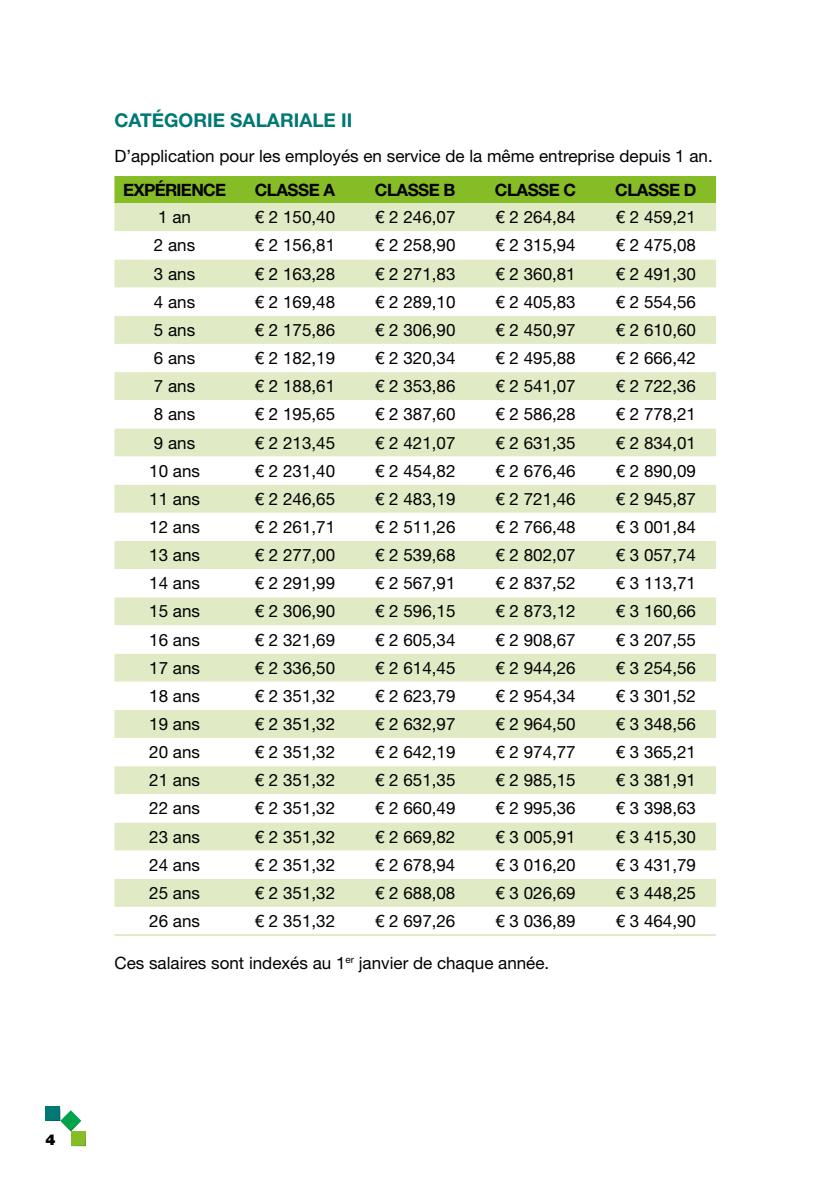
<style>
.page{position:relative;width:840px;height:1191px;background:#fff}
.page>*{position:absolute;margin:0;border:0;box-sizing:border-box;transform-origin:0 0}
.t1{font:700 19px "Helvetica Neue LT Std";color:#007873}
.t2{font:17px "Helvetica Neue LT Pro";color:#000}
.t3{font:700 17px "Helvetica Neue LT Std";letter-spacing:-.03em;color:#000}
.t4{font:900 15px "Helvetica Neue LT Std";color:#000}
</style>
<div class="page">
<svg style="left:45px;top:1106px;width:41px;height:40px"></svg>
<div style="left:114px;top:176px;width:601px;height:27px;background:#86bc25"></div>
<div style="left:114px;top:203px;width:601px;height:28px;background:#e0ebc6"></div>
<svg style="left:114px;top:259px;width:601px;height:648px;fill:#e0ebc6"></svg>
<hr style="left:114px;top:934px;width:121px;height:2px;background:#e0ebc6">
<hr style="left:235px;top:934px;width:120px;height:2px;background:#e0ebc6">
<hr style="left:355px;top:934px;width:120px;height:2px;background:#e0ebc6">
<hr style="left:475px;top:934px;width:120px;height:2px;background:#e0ebc6">
<hr style="left:595px;top:934px;width:120px;height:2px;background:#e0ebc6">
<p class="t1" style="left:114px;top:108px;width:239px">CATÉGORIE SALARIALE II</p>
<p class="t2" style="left:114px;top:146px;width:599px">D’application pour les employés en service de la même entreprise depuis 1 an.</p>
<p class="t3" style="left:123px;top:179px;width:105px">EXPÉRIENCE</p>
<p class="t3" style="left:255px;top:179px;width:82px">CLASSE A</p>
<p class="t3" style="left:375px;top:179px;width:82px">CLASSE B</p>
<p class="t3" style="left:494px;top:179px;width:83px">CLASSE C</p>
<p class="t3" style="left:615px;top:179px;width:83px">CLASSE D</p>
<p class="t2" style="left:158px;top:207px;width:34px">1 an</p>
<p class="t2" style="left:254px;top:207px;width:82px">€ 2 150,40</p>
<p class="t2" style="left:375px;top:207px;width:82px">€ 2 246,07</p>
<p class="t2" style="left:495px;top:207px;width:82px">€ 2 264,84</p>
<p class="t2" style="left:615px;top:207px;width:82px">€ 2 459,21</p>
<p class="t2" style="left:154px;top:235px;width:43px">2 ans</p>
<p class="t2" style="left:254px;top:235px;width:82px">€ 2 156,81</p>
<p class="t2" style="left:375px;top:235px;width:82px">€ 2 258,90</p>
<p class="t2" style="left:495px;top:235px;width:82px">€ 2 315,94</p>
<p class="t2" style="left:615px;top:235px;width:82px">€ 2 475,08</p>
<p class="t2" style="left:154px;top:263px;width:43px">3 ans</p>
<p class="t2" style="left:254px;top:263px;width:82px">€ 2 163,28</p>
<p class="t2" style="left:375px;top:263px;width:82px">€ 2 271,83</p>
<p class="t2" style="left:495px;top:263px;width:82px">€ 2 360,81</p>
<p class="t2" style="left:615px;top:263px;width:82px">€ 2 491,30</p>
<p class="t2" style="left:154px;top:291px;width:43px">4 ans</p>
<p class="t2" style="left:254px;top:291px;width:82px">€ 2 169,48</p>
<p class="t2" style="left:375px;top:291px;width:82px">€ 2 289,10</p>
<p class="t2" style="left:495px;top:291px;width:82px">€ 2 405,83</p>
<p class="t2" style="left:615px;top:291px;width:82px">€ 2 554,56</p>
<p class="t2" style="left:154px;top:319px;width:43px">5 ans</p>
<p class="t2" style="left:254px;top:319px;width:82px">€ 2 175,86</p>
<p class="t2" style="left:375px;top:319px;width:82px">€ 2 306,90</p>
<p class="t2" style="left:495px;top:319px;width:82px">€ 2 450,97</p>
<p class="t2" style="left:615px;top:319px;width:82px">€ 2 610,60</p>
<p class="t2" style="left:154px;top:347px;width:43px">6 ans</p>
<p class="t2" style="left:254px;top:347px;width:82px">€ 2 182,19</p>
<p class="t2" style="left:375px;top:347px;width:82px">€ 2 320,34</p>
<p class="t2" style="left:495px;top:347px;width:82px">€ 2 495,88</p>
<p class="t2" style="left:615px;top:347px;width:82px">€ 2 666,42</p>
<p class="t2" style="left:154px;top:376px;width:43px">7 ans</p>
<p class="t2" style="left:254px;top:376px;width:82px">€ 2 188,61</p>
<p class="t2" style="left:375px;top:376px;width:82px">€ 2 353,86</p>
<p class="t2" style="left:495px;top:376px;width:82px">€ 2 541,07</p>
<p class="t2" style="left:615px;top:376px;width:82px">€ 2 722,36</p>
<p class="t2" style="left:154px;top:404px;width:43px">8 ans</p>
<p class="t2" style="left:254px;top:404px;width:82px">€ 2 195,65</p>
<p class="t2" style="left:375px;top:404px;width:82px">€ 2 387,60</p>
<p class="t2" style="left:495px;top:404px;width:82px">€ 2 586,28</p>
<p class="t2" style="left:615px;top:404px;width:82px">€ 2 778,21</p>
<p class="t2" style="left:154px;top:432px;width:43px">9 ans</p>
<p class="t2" style="left:254px;top:432px;width:82px">€ 2 213,45</p>
<p class="t2" style="left:375px;top:432px;width:82px">€ 2 421,07</p>
<p class="t2" style="left:495px;top:432px;width:82px">€ 2 631,35</p>
<p class="t2" style="left:615px;top:432px;width:82px">€ 2 834,01</p>
<p class="t2" style="left:149px;top:460px;width:52px">10 ans</p>
<p class="t2" style="left:254px;top:460px;width:82px">€ 2 231,40</p>
<p class="t2" style="left:375px;top:460px;width:82px">€ 2 454,82</p>
<p class="t2" style="left:495px;top:460px;width:82px">€ 2 676,46</p>
<p class="t2" style="left:615px;top:460px;width:82px">€ 2 890,09</p>
<p class="t2" style="left:149px;top:488px;width:52px">11 ans</p>
<p class="t2" style="left:254px;top:488px;width:82px">€ 2 246,65</p>
<p class="t2" style="left:375px;top:488px;width:82px">€ 2 483,19</p>
<p class="t2" style="left:495px;top:488px;width:82px">€ 2 721,46</p>
<p class="t2" style="left:615px;top:488px;width:82px">€ 2 945,87</p>
<p class="t2" style="left:149px;top:516px;width:52px">12 ans</p>
<p class="t2" style="left:254px;top:516px;width:82px">€ 2 261,71</p>
<p class="t2" style="left:375px;top:516px;width:82px">€ 2 511,26</p>
<p class="t2" style="left:495px;top:516px;width:82px">€ 2 766,48</p>
<p class="t2" style="left:615px;top:516px;width:82px">€ 3 001,84</p>
<p class="t2" style="left:149px;top:544px;width:52px">13 ans</p>
<p class="t2" style="left:254px;top:544px;width:82px">€ 2 277,00</p>
<p class="t2" style="left:375px;top:544px;width:82px">€ 2 539,68</p>
<p class="t2" style="left:495px;top:544px;width:82px">€ 2 802,07</p>
<p class="t2" style="left:615px;top:544px;width:82px">€ 3 057,74</p>
<p class="t2" style="left:149px;top:572px;width:52px">14 ans</p>
<p class="t2" style="left:254px;top:572px;width:82px">€ 2 291,99</p>
<p class="t2" style="left:375px;top:572px;width:82px">€ 2 567,91</p>
<p class="t2" style="left:495px;top:572px;width:82px">€ 2 837,52</p>
<p class="t2" style="left:615px;top:572px;width:82px">€ 3 113,71</p>
<p class="t2" style="left:149px;top:601px;width:52px">15 ans</p>
<p class="t2" style="left:254px;top:601px;width:82px">€ 2 306,90</p>
<p class="t2" style="left:375px;top:601px;width:82px">€ 2 596,15</p>
<p class="t2" style="left:495px;top:601px;width:82px">€ 2 873,12</p>
<p class="t2" style="left:615px;top:601px;width:82px">€ 3 160,66</p>
<p class="t2" style="left:149px;top:629px;width:52px">16 ans</p>
<p class="t2" style="left:254px;top:629px;width:82px">€ 2 321,69</p>
<p class="t2" style="left:375px;top:629px;width:82px">€ 2 605,34</p>
<p class="t2" style="left:495px;top:629px;width:82px">€ 2 908,67</p>
<p class="t2" style="left:615px;top:629px;width:82px">€ 3 207,55</p>
<p class="t2" style="left:149px;top:657px;width:52px">17 ans</p>
<p class="t2" style="left:254px;top:657px;width:82px">€ 2 336,50</p>
<p class="t2" style="left:375px;top:657px;width:82px">€ 2 614,45</p>
<p class="t2" style="left:495px;top:657px;width:82px">€ 2 944,26</p>
<p class="t2" style="left:615px;top:657px;width:82px">€ 3 254,56</p>
<p class="t2" style="left:149px;top:685px;width:52px">18 ans</p>
<p class="t2" style="left:254px;top:685px;width:82px">€ 2 351,32</p>
<p class="t2" style="left:375px;top:685px;width:82px">€ 2 623,79</p>
<p class="t2" style="left:495px;top:685px;width:82px">€ 2 954,34</p>
<p class="t2" style="left:615px;top:685px;width:82px">€ 3 301,52</p>
<p class="t2" style="left:149px;top:713px;width:52px">19 ans</p>
<p class="t2" style="left:254px;top:713px;width:82px">€ 2 351,32</p>
<p class="t2" style="left:375px;top:713px;width:82px">€ 2 632,97</p>
<p class="t2" style="left:495px;top:713px;width:82px">€ 2 964,50</p>
<p class="t2" style="left:615px;top:713px;width:82px">€ 3 348,56</p>
<p class="t2" style="left:149px;top:741px;width:52px">20 ans</p>
<p class="t2" style="left:254px;top:741px;width:82px">€ 2 351,32</p>
<p class="t2" style="left:375px;top:741px;width:82px">€ 2 642,19</p>
<p class="t2" style="left:495px;top:741px;width:82px">€ 2 974,77</p>
<p class="t2" style="left:615px;top:741px;width:82px">€ 3 365,21</p>
<p class="t2" style="left:149px;top:769px;width:52px">21 ans</p>
<p class="t2" style="left:254px;top:769px;width:82px">€ 2 351,32</p>
<p class="t2" style="left:375px;top:769px;width:82px">€ 2 651,35</p>
<p class="t2" style="left:495px;top:769px;width:82px">€ 2 985,15</p>
<p class="t2" style="left:615px;top:769px;width:82px">€ 3 381,91</p>
<p class="t2" style="left:149px;top:798px;width:52px">22 ans</p>
<p class="t2" style="left:254px;top:798px;width:82px">€ 2 351,32</p>
<p class="t2" style="left:375px;top:798px;width:82px">€ 2 660,49</p>
<p class="t2" style="left:495px;top:798px;width:82px">€ 2 995,36</p>
<p class="t2" style="left:615px;top:798px;width:82px">€ 3 398,63</p>
<p class="t2" style="left:149px;top:826px;width:52px">23 ans</p>
<p class="t2" style="left:254px;top:826px;width:82px">€ 2 351,32</p>
<p class="t2" style="left:375px;top:826px;width:82px">€ 2 669,82</p>
<p class="t2" style="left:495px;top:826px;width:82px">€ 3 005,91</p>
<p class="t2" style="left:615px;top:826px;width:82px">€ 3 415,30</p>
<p class="t2" style="left:149px;top:854px;width:52px">24 ans</p>
<p class="t2" style="left:254px;top:854px;width:82px">€ 2 351,32</p>
<p class="t2" style="left:375px;top:854px;width:82px">€ 2 678,94</p>
<p class="t2" style="left:495px;top:854px;width:82px">€ 3 016,20</p>
<p class="t2" style="left:615px;top:854px;width:82px">€ 3 431,79</p>
<p class="t2" style="left:149px;top:882px;width:52px">25 ans</p>
<p class="t2" style="left:254px;top:882px;width:82px">€ 2 351,32</p>
<p class="t2" style="left:375px;top:882px;width:82px">€ 2 688,08</p>
<p class="t2" style="left:495px;top:882px;width:82px">€ 3 026,69</p>
<p class="t2" style="left:615px;top:882px;width:82px">€ 3 448,25</p>
<p class="t2" style="left:149px;top:910px;width:52px">26 ans</p>
<p class="t2" style="left:254px;top:910px;width:82px">€ 2 351,32</p>
<p class="t2" style="left:375px;top:910px;width:82px">€ 2 697,26</p>
<p class="t2" style="left:495px;top:910px;width:82px">€ 3 036,89</p>
<p class="t2" style="left:615px;top:910px;width:82px">€ 3 464,90</p>
<p class="t2" style="left:114px;top:952px;width:436px">Ces salaires sont indexés au 1<sup>er</sup> janvier de chaque année.</p>
<p class="t4" style="left:45px;top:1130px;width:12px">4</p>
</div>
